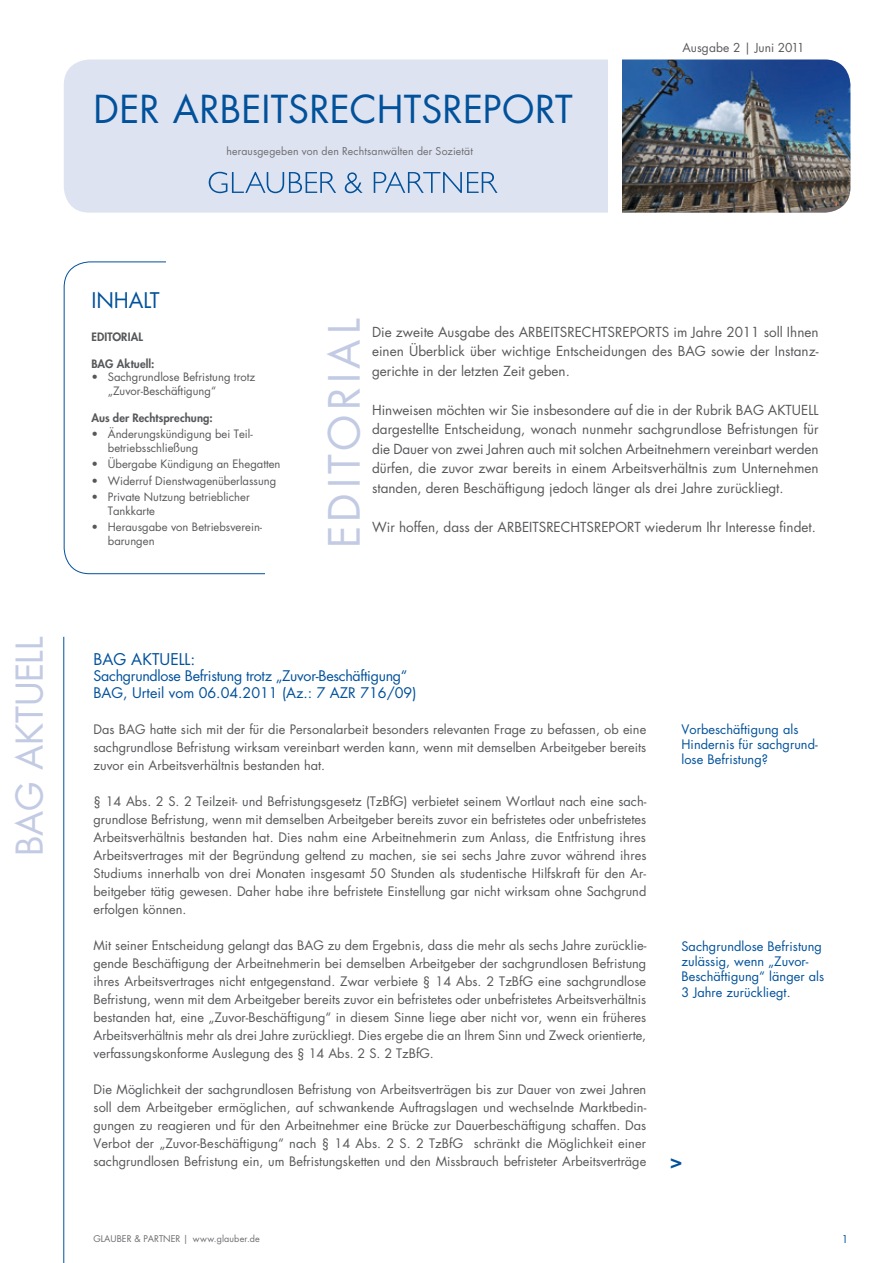
<style>
.page{position:relative;width:893px;height:1263px;background:#fff}
.page>*{position:absolute;margin:0;border:0;box-sizing:border-box;transform-origin:0 0}
.t1{font:42px "Futura LT";letter-spacing:.11em;color:#c3cbe4}
.t2{font:37.5px "Futura LT";color:#01519b}
.t3{font:36px "Futura LT";color:#c3cbe4}
.t4{font:21px "Futura LT";color:#01519b}
.t5{font:700 18px "Helvetica";color:#01519b}
.t6{font:15.75px "Futura LT";color:#01519b}
.t7{font:14.25px/16.5px "Futura LT";color:#01519b}
.t8{font:13.5px/19.5px "Futura LT";color:#57585a;text-align:justify}
.t9{font:12.75px/18px "Futura LT";color:#57585a;text-align:justify}
.t10{font:12.75px/15.3px "Futura LT";letter-spacing:.005em;color:#01519b}
.t11{font:12px "Futura LT";color:#57585a}
.t12{font:11.25px/13.5px "Futura LT";color:#57585a}
.t13{font:800 11.25px "Futura LT";letter-spacing:.01em;color:#57585a}
.t14{font:10.5px "Futura LT";letter-spacing:.01em;color:#6c6d70}
.t15{font:10.5px "Futura LT";color:#01519b}
.t16{font:9px "Futura LT";letter-spacing:.015em;color:#6c6d70}
</style>
<div class="page">
<hr style="left:63px;top:637px;width:1px;height:626px;background:#01519b">
<div style="left:64px;top:60px;width:786px;height:153px;background:#dee3f1;border-radius:26px"></div>
<img style="left:622px;top:60px;width:228px;height:153px">
<div style="left:608px;top:57px;width:14px;height:157px;background:#fff"></div>
<svg style="left:209px;top:172px;width:288px;height:21px"></svg>
<h2 class="t2" style="left:94px;top:85px;width:481px">Der Arbeitsrechtsreport</h2>
<p class="t14" style="left:227px;top:144px;width:248px">herausgegeben von den Rechtsanwälten der Sozietät</p>
<p class="t11" style="left:682px;top:40px;width:124px">Ausgabe 2 | Juni 2011</p>
<h3 class="t3" style="left:7px;top:856px;width:218px;rotate:-90deg">BAG Aktuell</h3>
<h3 class="t4" style="left:91px;top:286px;width:70px">Inhalt</h3>
<p class="t13" style="left:91px;top:329px;width:53px">EDITORIAL</p>
<p class="t13" style="left:91px;top:356px;width:65px">BAG Aktuell:</p>
<p class="t12" style="left:108px;top:370px;width:149px;text-indent:-16px">• Sachgrundlose Befristung trotz „Zuvor-Beschäftigung“</p>
<p class="t13" style="left:91px;top:410px;width:123px">Aus der Rechtsprechung:</p>
<p class="t12" style="left:108px;top:427px;width:146px;text-indent:-16px">• Änderungskündigung bei Teil&shy;betriebsschließung</p>
<p class="t12" style="left:91px;top:457px;width:191px">• Übergabe Kündigung an Ehegatten</p>
<p class="t12" style="left:91px;top:474px;width:186px">• Widerruf Dienstwagenüberlassung</p>
<p class="t12" style="left:91px;top:490px;width:160px">• Private N utzung betrieblicher<br>Tankkarte</p>
<p class="t12" style="left:108px;top:520px;width:156px;text-indent:-16px">• H erausgabe von Betriebsverein&shy;barungen</p>
<h1 class="t1" style="left:318px;top:548px;width:227px;rotate:-90deg">Editorial</h1>
<p class="t8" style="left:372px;top:322px;width:448px;text-indent:301px">im Jahre 2011 soll Ihnen einen Überblick über wichtige Entscheidungen des BAG sowie der Instanz&shy;gerichte in der letzten Zeit geben.</p>
<p class="t8" style="left:372px;top:400px;width:448px;text-align:left">H inweisen möchten wir Sie insbesondere auf die in der Rubrik BAG Aktuell dargestellte Entscheidung, wonach nunmehr sachgrundlose Befristungen für die Dauer von zwei Jahren auch mit solchen Arbeitnehmern vereinbart werden dürfen, die zuvor zwar bereits in einem Arbeitsverhältnis zum Unternehmen standen, deren Beschäftigung jedoch länger als drei Jahre zurückliegt.</p>
<p class="t8" style="left:372px;top:517px;width:169px">Wir hoffen, dass der ARBEITSRECHTSREP</p>
<p class="t8" style="left:615px;top:517px;width:202px">ORT wiederum Ihr Interesse findet.</p>
<p class="t8" style="left:372px;top:322px;width:190px">Die zweite Ausgabe des ARBEITSRECHTSREP</p>
<p class="t8" style="left:636px;top:322px;width:20px">ORTS</p>
<p class="t6" style="left:94px;top:649px;width:103px">BAG Aktuell:</p>
<p class="t7" style="left:94px;top:668px;width:324px">Sachgrundlose Befristung trotz „Zuvor-Beschäftigung“<br>BAG, Urteil vom 06.04.2011 (Az.: 7 AZR 716/09)</p>
<p class="t9" style="left:94px;top:720px;width:554px">Das BAG hatte sich mit der für die Personalarbeit besonders relevanten Frage zu befassen, ob eine sachgrundlose Befristung wirksam vereinbart werden kann, wenn mit demselben Arbeitgeber bereits zuvor ein Arbeitsverhältnis bestanden hat.</p>
<p class="t9" style="left:94px;top:792px;width:554px">§ 14 Abs. 2 S. 2 Teilzeit- und Befristungsgesetz (TzBfG) verbietet seinem Wortlaut nach eine sach&shy;grundlose Befristung, wenn mit demselben Arbeitgeber bereits zuvor ein befristetes oder unbefristetes Arbeitsverhältnis bestanden hat. Dies nahm eine Arbeitnehmerin zum Anlass, die Entfristung ihres Arbeitsvertrages mit der Begründung geltend zu machen, sie sei sechs Jahre zuvor während ihres Studiums innerhalb von drei Monaten insgesamt 50 Stunden als studentische H ilfskraft für den Ar&shy;beitgeber tätig gewesen. Daher habe ihre befristete Einstellung gar nicht wirksam ohne Sachgrund erfolgen können.</p>
<p class="t9" style="left:94px;top:936px;width:554px">Mit seiner Entscheidung gelangt das BAG zu dem Ergebnis, dass die mehr als sechs Jahre zurücklie&shy;gende Beschäftigung der Arbeitnehmerin bei demselben Arbeitgeber der sachgrundlosen Befristung ihres Arbeitsvertrages nicht entgegenstand. Zwar verbiete § 14 Abs. 2 TzBfG eine sachgrundlose Befristung, wenn mit dem Arbeitgeber bereits zuvor ein befristetes oder unbefristetes Arbeitsverhältnis bestanden hat, eine „Zuvor-Beschäftigung“ in diesem Sinne liege aber nicht vor, wenn ein früheres Arbeitsverhältnis mehr als drei Jahre zurückliegt. Dies ergebe die an Ihrem Sinn und Zweck orientierte, verfassungskonforme Auslegung des § 14 Abs. 2 S. 2 TzBfG.</p>
<p class="t9" style="left:94px;top:1080px;width:554px">Die Möglichkeit der sachgrundlosen Befristung von Arbeitsverträgen bis zur Dauer von zwei Jahren soll dem Arbeitgeber ermöglichen, auf schwankende Auftragslagen und wechselnde Marktbedin&shy;gungen zu reagieren und für den Arbeitnehmer eine Brücke zur Dauerbeschäftigung schaffen. Das Verbot der „Zuvor-Beschäftigung“ nach § 14 Abs. 2 S. 2 TzBfG schränkt die Möglichkeit einer sachgrundlosen Befristung ein, um Befristungsketten und den Missbrauch befristeter Arbeitsverträge</p>
<p class="t10" style="left:681px;top:721px;width:138px">Vorbeschäftigung als<br>H indernis für sachgrund&shy;lose Befristung?</p>
<p class="t10" style="left:681px;top:938px;width:144px">Sachgrundlose Befristung zulässig, wenn „Zuvor-<br>Beschäftigung“ länger als<br>3 Jahre zurückliegt.</p>
<h3 class="t5" style="left:671px;top:1147px;width:12px">&gt;</h3>
<p class="t16" style="left:94px;top:1233px;width:67px">GLAUBER &amp; PARTNER</p>
<p class="t16" style="left:183px;top:1233px;width:78px">| www.glauber.de</p>
<p class="t15" style="left:842px;top:1232px;width:8px">1</p>
</div>
